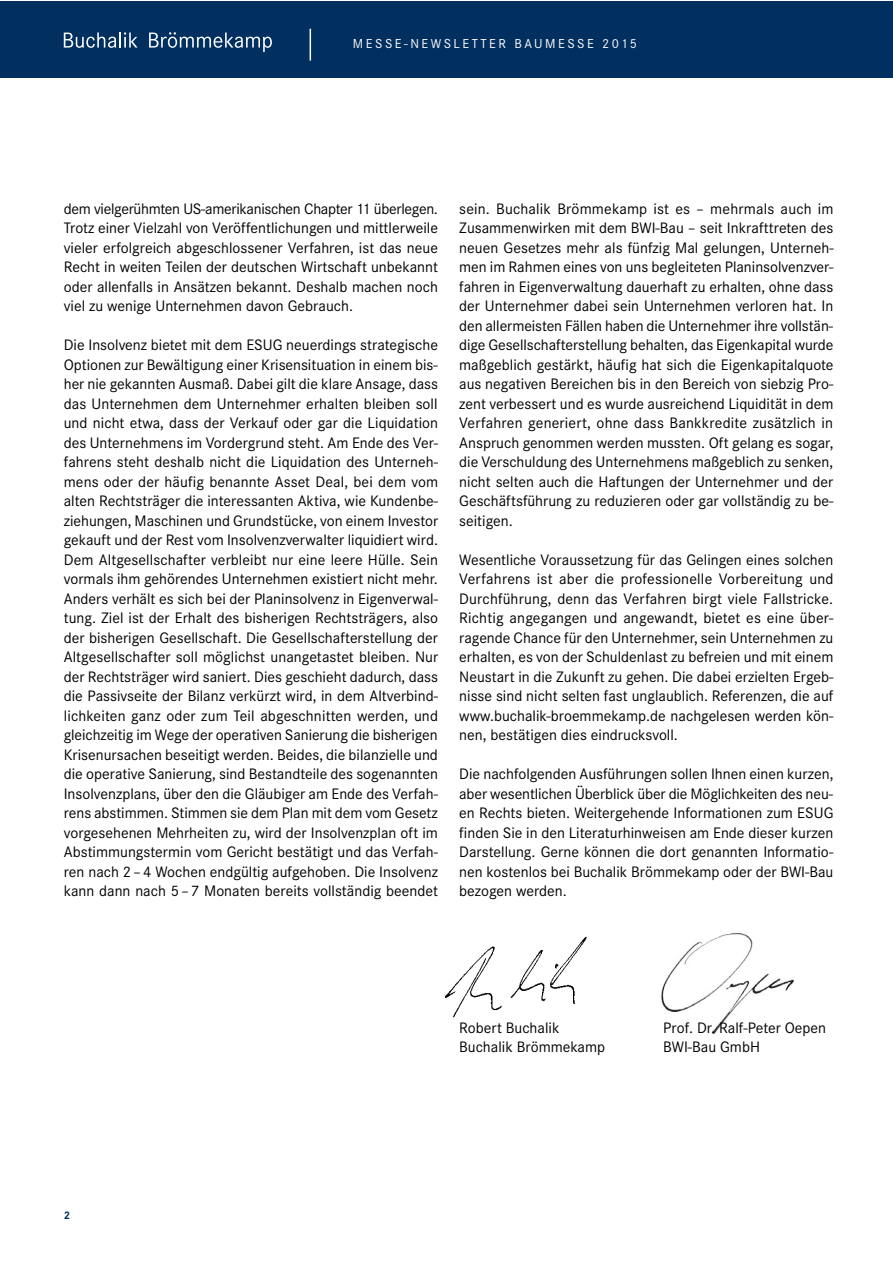
<style>
.page{position:relative;width:893px;height:1263px;background:#fff}
.page>*{position:absolute;margin:0;border:0;box-sizing:border-box;transform-origin:0 0}
.t1{font:15.75px/19.5px "Corporate S";color:#000;text-align:justify}
.t2{font:13.5px "Corporate S";letter-spacing:.185em;color:#fff}
.t3{font:700 11.25px "Corporate S";color:#002f60}
</style>
<div class="page">
<img style="left:445px;top:936px;width:142px;height:82px">
<img style="left:661px;top:933px;width:133px;height:101px">
<div style="left:0;top:1px;width:892px;height:77px;background:#002f60"></div>
<hr style="left:310px;top:29px;width:1px;height:32px;background:#fff">
<svg style="left:64px;top:32px;width:74px;height:16px"></svg>
<svg style="left:149px;top:32px;width:123px;height:20px"></svg>
<p class="t2" style="left:353px;top:35px;width:286px">MESSE-NEWSLETTER BAUMESSE 2015</p>
<p class="t1" style="left:64px;top:199px;width:376px">dem vielgerühmten US-amerikanischen Chapter 11 überlegen.<br>Trotz einer Vielzahl von Veröffentlichungen und mittlerweile vieler erfolgreich abgeschlossener Verfahren, ist das neue Recht in weiten Teilen der deutschen Wirtschaft unbekannt oder allenfalls in Ansätzen bekannt. Deshalb machen noch viel zu wenige Unternehmen davon Gebrauch.</p>
<p class="t1" style="left:64px;top:335px;width:376px">Die Insolvenz bietet mit dem ESUG neuerdings strategische Optionen zur Bewältigung einer Krisensituation in einem bis&shy;her nie gekannten Ausmaß. Dabei gilt die klare Ansage, dass das Unternehmen dem Unternehmer erhalten bleiben soll und nicht etwa, dass der Verkauf oder gar die Liquidation des Unternehmens im Vordergrund steht. Am Ende des Ver&shy;fahrens steht deshalb nicht die Liquidation des Unterneh&shy;mens oder der häufig benannte Asset Deal, bei dem vom alten Rechtsträger die interessanten Aktiva, wie Kundenbe&shy;ziehungen, Maschinen und Grundstücke, von einem Investor gekauft und der Rest vom Insolvenzverwalter liquidiert wird.<br>Dem Altgesellschafter verbleibt nur eine leere Hülle. Sein vormals ihm gehörendes Unternehmen existiert nicht mehr.<br>Anders verhält es sich bei der Planinsolvenz in Eigenverwal&shy;tung. Ziel ist der Erhalt des bisherigen Rechtsträgers, also der bisherigen Gesellschaft. Die Gesellschafterstellung der Altgesellschafter soll möglichst unangetastet bleiben. Nur der Rechtsträger wird saniert. Dies geschieht dadurch, dass die Passivseite der Bilanz verkürzt wird, in dem Altverbind&shy;lichkeiten ganz oder zum Teil abgeschnitten werden, und gleichzeitig im Wege der operativen Sanierung die bisherigen Krisenursachen beseitigt werden. Beides, die bilanzielle und die operative Sanierung, sind Bestandteile des sogenannten Insolvenzplans, über den die Gläubiger am Ende des Verfah&shy;rens abstimmen. Stimmen sie dem Plan mit dem vom Gesetz vorgesehenen Mehrheiten zu, wird der Insolvenzplan oft im Abstimmungstermin vom Gericht bestätigt und das Verfah&shy;ren nach 2–4 Wochen endgültig aufgehoben. Die Insolvenz kann dann nach 5–7 Monaten bereits vollständig beendet</p>
<p class="t1" style="left:459px;top:199px;width:376px">sein. Buchalik Brömmekamp ist es – mehrmals auch im Zusammenwirken mit dem BWI-Bau – seit Inkrafttreten des neuen Gesetzes mehr als fünfzig Mal gelungen, Unterneh&shy;men im Rahmen eines von uns begleiteten Planinsolvenzver&shy;fahren in Eigenverwaltung dauerhaft zu erhalten, ohne dass der Unternehmer dabei sein Unternehmen verloren hat. In den allermeisten Fällen haben die Unternehmer ihre vollstän&shy;dige Gesellschafterstellung behalten, das Eigenkapital wurde maßgeblich gestärkt, häufig hat sich die Eigenkapitalquote aus negativen Bereichen bis in den Bereich von siebzig Pro&shy;zent verbessert und es wurde ausreichend Liquidität in dem Verfahren generiert, ohne dass Bankkredite zusätzlich in Anspruch genommen werden mussten. Oft gelang es sogar, die Verschuldung des Unternehmens maßgeblich zu senken, nicht selten auch die Haftungen der Unternehmer und der Geschäftsführung zu reduzieren oder gar vollständig zu be&shy;seitigen.</p>
<p class="t1" style="left:459px;top:550px;width:376px">Wesentliche Voraussetzung für das Gelingen eines solchen Verfahrens ist aber die professionelle Vorbereitung und Durchführung, denn das Verfahren birgt viele Fallstricke.<br>Richtig angegangen und angewandt, bietet es eine über&shy;ragende Chance für den Unternehmer, sein Unternehmen zu erhalten, es von der Schuldenlast zu befreien und mit einem Neustart in die Zukunft zu gehen. Die dabei erzielten Ergeb&shy;nisse sind nicht selten fast unglaublich. Referenzen, die auf www.buchalik-broemmekamp.de nachgelesen werden kön&shy;nen, bestätigen dies eindrucksvoll.</p>
<p class="t1" style="left:459px;top:764px;width:376px">Die nachfolgenden Ausführungen sollen Ihnen einen kurzen, aber wesentlichen Überblick über die Möglichkeiten des neu&shy;en Rechts bieten. Weitergehende Informationen zum ESUG finden Sie in den Literaturhinweisen am Ende dieser kurzen Darstellung. Gerne können die dort genannten Informatio&shy;nen kostenlos bei Buchalik Brömmekamp oder der BWI-Bau bezogen werden.</p>
<p class="t1" style="left:459px;top:1018px;width:102px">Robert Buchalik</p>
<p class="t1" style="left:663px;top:1018px;width:164px">Prof. Dr. Ralf-Peter Oepen</p>
<p class="t1" style="left:459px;top:1037px;width:147px">Buchalik Brömmekamp</p>
<p class="t1" style="left:663px;top:1037px;width:98px">BWI-Bau GmbH</p>
<p class="t3" style="left:64px;top:1209px;width:8px">2</p>
</div>
